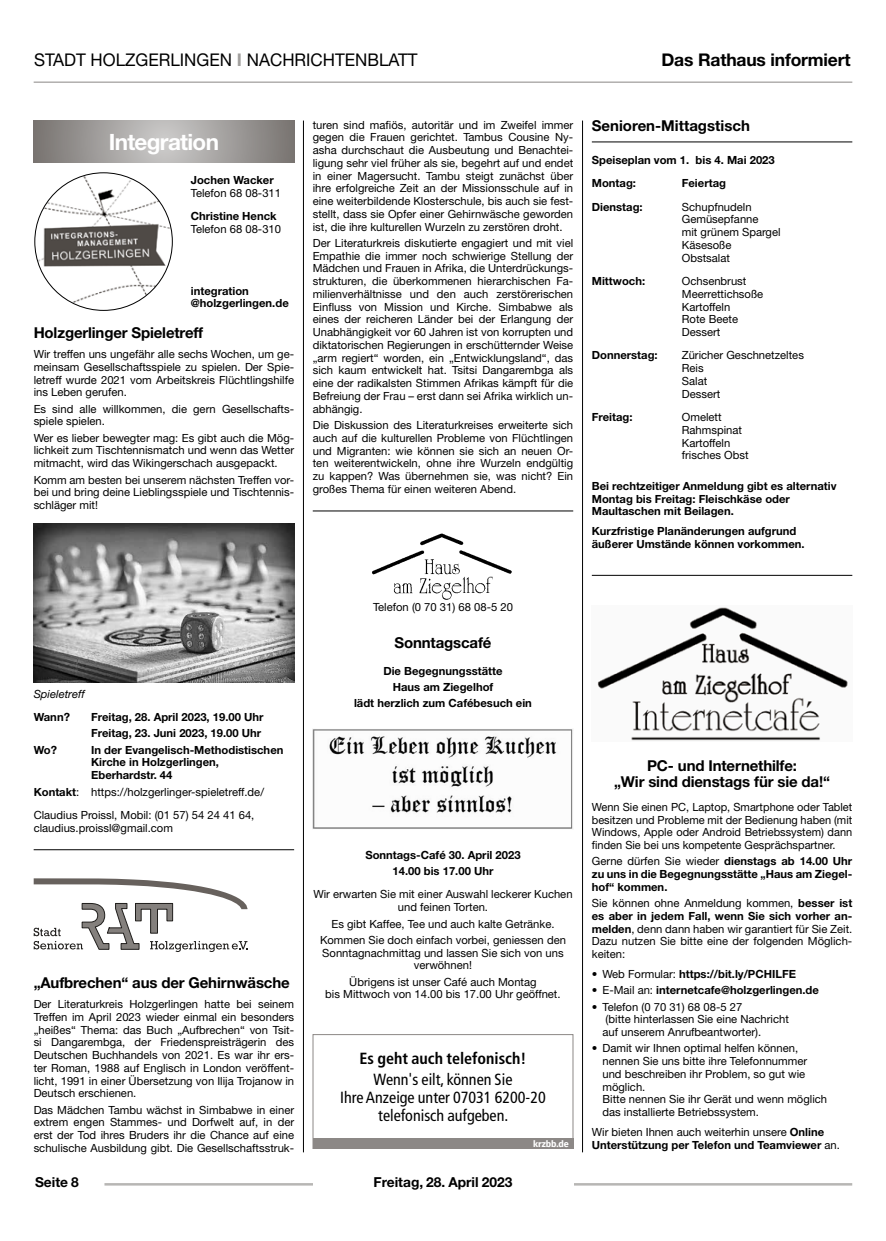
<style>
.page{position:relative;width:886px;height:1241px;background:#fff}
.page>*{position:absolute;margin:0;border:0;box-sizing:border-box;transform-origin:0 0}
.t1{font:700 22.5px "Helvetica Neue LT Std";letter-spacing:-.03em;color:#fff}
.t2{font:17.5px "Helvetica Neue LT Std";color:#000}
.t3{font:700 17.5px "Helvetica Neue LT Std";letter-spacing:-.01em;color:#000}
.t4{font:condensed 16.12px/18.1px "Frutiger LT Pro";color:#000;text-align:center}
.t5{font:700 condensed 16.12px "Frutiger LT Pro";color:#000}
.t6{font:700 15px/16.2px "Helvetica Neue LT Std";letter-spacing:-.01em;color:#000;text-align:center}
.t7{font:700 13.75px "Helvetica Neue LT Std";color:#000}
.t8{font:11.25px/12.8px "Helvetica Neue LT Std";color:#000;text-align:justify}
.t9{font:700 11.25px/12.8px "Helvetica Neue LT Std";color:#000}
.t10{font:italic 11.25px "Helvetica Neue LT Std";color:#000}
.t11{font:700 9.12px "Fira Sans";color:#fff}
.s1{font-weight:700;color:#a19f9d}
.s2{font-weight:700}
.s3{font-weight:400}
</style>
<div class="page">
<hr style="left:104px;top:1182px;width:748px;height:3px;background:#b7b6b4">
<div style="left:313px;top:1176px;width:260px;height:18px;background:#fff"></div>
<hr style="left:303px;top:120px;width:1px;height:1032px;background:#000">
<hr style="left:582px;top:120px;width:1px;height:1032px;background:#000">
<hr style="left:34px;top:81px;width:818px;height:2px;background:#a19f9d">
<hr style="left:34px;top:849px;width:260px;height:1px;background:#000">
<svg style="left:34px;top:120px;width:260px;height:43px;background:#a09e9c"></svg>
<img style="left:35px;top:173px;width:137px;height:137px;border-radius:69px">
<img style="left:34px;top:523px;width:260px;height:159px">
<svg style="left:34px;top:878px;width:214px;height:73px"></svg>
<hr style="left:313px;top:510px;width:260px;height:1px;background:#000">
<img style="left:372px;top:533px;width:140px;height:67px">
<img style="left:313px;top:729px;width:260px;height:100px">
<div style="left:313px;top:1138px;width:260px;height:10px;background:#8c8886"></div>
<div style="left:313px;top:1034px;width:260px;height:114px;border:1px solid #8c8886"></div>
<hr style="left:592px;top:575px;width:260px;height:1px;background:#000">
<hr style="left:592px;top:142px;width:260px;height:1px;background:#000">
<img style="left:597px;top:607px;width:251px;height:134px">
<h2 class="t2" style="left:34px;top:49px;width:385px">STADT HOLZGERLINGEN <span class="s1">I</span> NACHRICHTENBLATT</h2>
<h2 class="t3" style="left:661px;top:49px;width:191px">Das Rathaus informiert</h2>
<h1 class="t1" style="left:109px;top:128px;width:112px">Integration</h1>
<p class="t9" style="left:191px;top:173px;width:84px">Jochen Wacker</p>
<p class="t8" style="left:191px;top:186px;width:92px">Telefon 68 08-311</p>
<p class="t9" style="left:191px;top:209px;width:87px">Christine Henck</p>
<p class="t8" style="left:191px;top:222px;width:92px">Telefon 68 08-310</p>
<p class="t9" style="left:191px;top:284px;width:99px">integration @holzgerlingen.de</p>
<h3 class="t6" style="left:34px;top:324px;width:171px">Holzgerlinger Spieletreff</h3>
<p class="t8" style="left:34px;top:347px;width:262px">Wir treffen uns ungefähr alle sechs Wochen, um ge&shy;meinsam Gesellschaftsspiele zu spielen. Der Spie&shy;letreff wurde 2021 vom Arbeitskreis Flüchtlingshilfe ins Leben gerufen.</p>
<p class="t8" style="left:34px;top:402px;width:262px">Es sind alle willkommen, die gern Gesellschafts&shy;spiele spielen.</p>
<p class="t8" style="left:34px;top:431px;width:262px">Wer es lieber bewegter mag: Es gibt auch die Mög&shy;lichkeit zum Tischtennismatch und wenn das Wetter mitmacht, wird das Wikingerschach ausgepackt.</p>
<p class="t8" style="left:34px;top:473px;width:262px">Komm am besten bei unserem nächsten Treffen vor&shy;bei und bring deine Lieblingsspiele und Tischtennis&shy;schläger mit!</p>
<p class="t8" style="left:313px;top:118px;width:262px">turen sind mafiös, autoritär und im Zweifel immer gegen die Frauen gerichtet. Tambus Cousine Ny&shy;asha durchschaut die Ausbeutung und Benachtei&shy;ligung sehr viel früher als sie, begehrt auf und endet in einer Magersucht. Tambu steigt zunächst über ihre erfolgreiche Zeit an der Missionsschule auf in eine weiterbildende Klosterschule, bis auch sie fest&shy;stellt, dass sie Opfer einer Gehirnwäsche geworden ist, die ihre kulturellen Wurzeln zu zerstören droht.</p>
<p class="t8" style="left:313px;top:236px;width:262px">Der Literaturkreis diskutierte engagiert und mit viel Empathie die immer noch schwierige Stellung der Mädchen und Frauen in Afrika, die Unterdrückungs&shy;strukturen, die überkommenen hierarchischen Fa&shy;milienverhältnisse und den auch zerstörerischen Einfluss von Mission und Kirche. Simbabwe als eines der reicheren Länder bei der Erlangung der Unabhängigkeit vor 60 Jahren ist von korrupten und diktatorischen Regierungen in erschütternder Weise „arm regiert“ worden, ein „Entwicklungsland“, das sich kaum entwickelt hat. Tsitsi Dangarembga als eine der radikalsten Stimmen Afrikas kämpft für die Befreiung der Frau – erst dann sei Afrika wirklich un&shy;abhängig.</p>
<p class="t8" style="left:313px;top:418px;width:262px">Die Diskussion des Literaturkreises erweiterte sich auch auf die kulturellen Probleme von Flüchtlingen und Migranten: wie können sie sich an neuen Or&shy;ten weiterentwickeln, ohne ihre Wurzeln endgültig zu kappen? Was übernehmen sie, was nicht? Ein großes Thema für einen weiteren Abend.</p>
<h3 class="t6" style="left:592px;top:117px;width:160px">Senioren-Mittagstisch</h3>
<p class="t9" style="left:592px;top:148px;width:184px;line-height:23.4px">Speiseplan vom 1. bis 4. Mai 2023<br>Montag:</p>
<p class="t9" style="left:682px;top:177px;width:46px">Feiertag</p>
<p class="t9" style="left:592px;top:200px;width:52px">Dienstag:</p>
<p class="t8" style="left:682px;top:200px;width:100px;text-align:left">Schupfnudeln<br>Gemüsepfanne<br>mit grünem Spargel<br>Käsesoße<br>Obstsalat</p>
<p class="t9" style="left:592px;top:274px;width:55px">Mittwoch:</p>
<p class="t8" style="left:682px;top:274px;width:83px;text-align:left">Ochsenbrust<br>Meerrettichsoße<br>Kartoffeln<br>Rote Beete<br>Dessert</p>
<p class="t9" style="left:592px;top:349px;width:67px">Donnerstag:</p>
<p class="t8" style="left:682px;top:349px;width:124px;text-align:left">Züricher Geschnetzeltes<br>Reis<br>Salat<br>Dessert</p>
<p class="t9" style="left:592px;top:410px;width:42px">Freitag:</p>
<p class="t8" style="left:682px;top:410px;width:68px;text-align:left">Omelett<br>Rahmspinat<br>Kartoffeln frisches Obst</p>
<p class="t9" style="left:592px;top:479px;width:246px">Bei rechtzeitiger Anmeldung gibt es alternativ<br>Montag bis Freitag: Fleischkäse oder<br>Maultaschen mit Beilagen.</p>
<p class="t9" style="left:592px;top:524px;width:214px">Kurzfristige Planänderungen aufgrund äußerer Umstände können vorkommen.</p>
<p class="t10" style="left:34px;top:686px;width:53px">Spieletreff</p>
<p class="t9" style="left:34px;top:710px;width:38px">Wann?</p>
<p class="t9" style="left:91px;top:708px;width:174px;line-height:16.2px">Freitag, 28. April 2023, 19.00 Uhr<br>Freitag, 23. Juni 2023, 19.00 Uhr</p>
<p class="t9" style="left:34px;top:743px;width:25px">Wo?</p>
<p class="t9" style="left:91px;top:743px;width:194px">In der Evangelisch-Methodistischen<br>Kirche in Holzgerlingen,<br>Eberhardstr. 44</p>
<p class="t8" style="left:34px;top:779px;width:232px;line-height:23.4px"><span class="s2">Kontakt</span>: https://holzgerlinger-spieletreff.de/<br>Claudius Proissl, Mobil: (01 57) 54 24 41 64,</p>
<p class="t8" style="left:34px;top:821px;width:141px">claudius.proissl@gmail.com</p>
<h3 class="t6" style="left:34px;top:974px;width:258px">„Aufbrechen“ aus der Gehirnwäsche</h3>
<p class="t8" style="left:34px;top:997px;width:262px">Der Literaturkreis Holzgerlingen hatte bei seinem Treffen im April 2023 wieder einmal ein besonders „heißes“ Thema: das Buch „Aufbrechen“ von Tsit&shy;si Dangarembga, der Friedenspreisträgerin des Deutschen Buchhandels von 2021. Es war ihr ers&shy;ter Roman, 1988 auf Englisch in London veröffent&shy;licht, 1991 in einer Übersetzung von Ilija Trojanow in Deutsch erschienen.</p>
<p class="t8" style="left:34px;top:1102px;width:262px">Das Mädchen Tambu wächst in Simbabwe in einer extrem engen Stammes- und Dorfwelt auf, in der erst der Tod ihres Bruders ihr die Chance auf eine schulische Ausbildung gibt. Die Gesellschaftsstruk-</p>
<p class="t8" style="left:373px;top:600px;width:141px">Telefon (0 70 31) 68 08-5 20</p>
<h3 class="t6" style="left:394px;top:634px;width:98px">Sonntagscafé</h3>
<p class="t9" style="left:354px;top:662px;width:179px;line-height:16.2px;text-align:center">Die Begegnungsstätte<br>Haus am Ziegelhof<br>lädt herzlich zum Cafébesuch ein</p>
<p class="t9" style="left:365px;top:846px;width:157px;line-height:16.2px;text-align:center">Sonntags-Café 30. April 2023<br>14.00 bis 17.00 Uhr</p>
<p class="t8" style="left:313px;top:887px;width:261px;text-align:center">Wir erwarten Sie mit einer Auswahl leckerer Kuchen und feinen Torten.</p>
<p class="t8" style="left:320px;top:915px;width:247px;line-height:16.2px;text-align:center">Es gibt Kaffee, Tee und auch kalte Getränke.<br>Kommen Sie doch einfach vorbei, geniessen den</p>
<p class="t8" style="left:322px;top:945px;width:243px;text-align:center">Sonntagnachmittag und lassen Sie sich von uns verwöhnen!</p>
<p class="t8" style="left:325px;top:974px;width:237px;text-align:center">Übrigens ist unser Café auch Montag<br>bis Mittwoch von 14.00 bis 17.00 Uhr geöffnet.</p>
<h3 class="t5" style="left:359px;top:1048px;width:168px">Es geht auch telefonisch!</h3>
<h3 class="t4" style="left:340px;top:1070px;width:207px">Wenn's eilt, können Sie<br>Ihre Anzeige unter 07031 6200-20 telefonisch aufgeben.</h3>
<p class="t11" style="left:533px;top:1137px;width:37px">krzbb.de</p>
<p class="t7" style="left:35px;top:1173px;width:45px">Seite 8</p>
<p class="t7" style="left:374px;top:1173px;width:140px">Freitag, 28. April 2023</p>
<h3 class="t6" style="left:614px;top:757px;width:217px">PC- und Internethilfe:<br>„Wir sind dienstags für sie da!“</h3>
<p class="t8" style="left:592px;top:800px;width:262px">Wenn Sie einen PC, Laptop, Smartphone oder Tablet besitzen und Probleme mit der Bedienung haben (mit Windows, Apple oder Android Betriebssystem) dann finden Sie bei uns kompetente Gesprächspartner.</p>
<p class="t9" style="left:592px;top:854px;width:262px;text-align:justify"><span class="s3">Gerne dürfen Sie wieder</span> dienstags ab 14.00 Uhr zu uns in die Begegnungsstätte „Haus am Ziegel&shy;hof“ kommen.</p>
<p class="t8" style="left:592px;top:896px;width:262px">Sie können ohne Anmeldung kommen, <span class="s2">besser ist es aber in jedem Fall, wenn Sie sich vorher an&shy;melden</span>, denn dann haben wir garantiert für Sie Zeit.<br>Dazu nutzen Sie bitte eine der folgenden Möglich&shy;keiten:</p>
<p class="t9" style="left:592px;top:967px;width:206px"><span class="s3">• Web Formular:</span> https://bit.ly/PCHILFE</p>
<p class="t9" style="left:592px;top:983px;width:229px"><span class="s3">• E-Mail an:</span> internetcafe@holzgerlingen.de</p>
<p class="t8" style="left:602px;top:999px;width:188px;text-align:left;text-indent:-11px">• Telefon (0 70 31) 68 08-5 27<br>(bitte hinterlassen Sie eine Nachricht auf unserem Anrufbeantworter).</p>
<p class="t8" style="left:602px;top:1041px;width:226px;text-align:left;text-indent:-11px">• Damit wir Ihnen optimal helfen können, nennen Sie uns bitte ihre Telefonnummer und beschreiben ihr Problem, so gut wie möglich.<br>Bitte nennen Sie ihr Gerät und wenn möglich das installierte Betriebssystem.</p>
<p class="t9" style="left:592px;top:1125px;width:250px"><span class="s3">Wir bieten Ihnen auch weiterhin unsere</span> Online<br>Unterstützung per Telefon und Teamviewer <span class="s3">an.</span></p>
</div>
